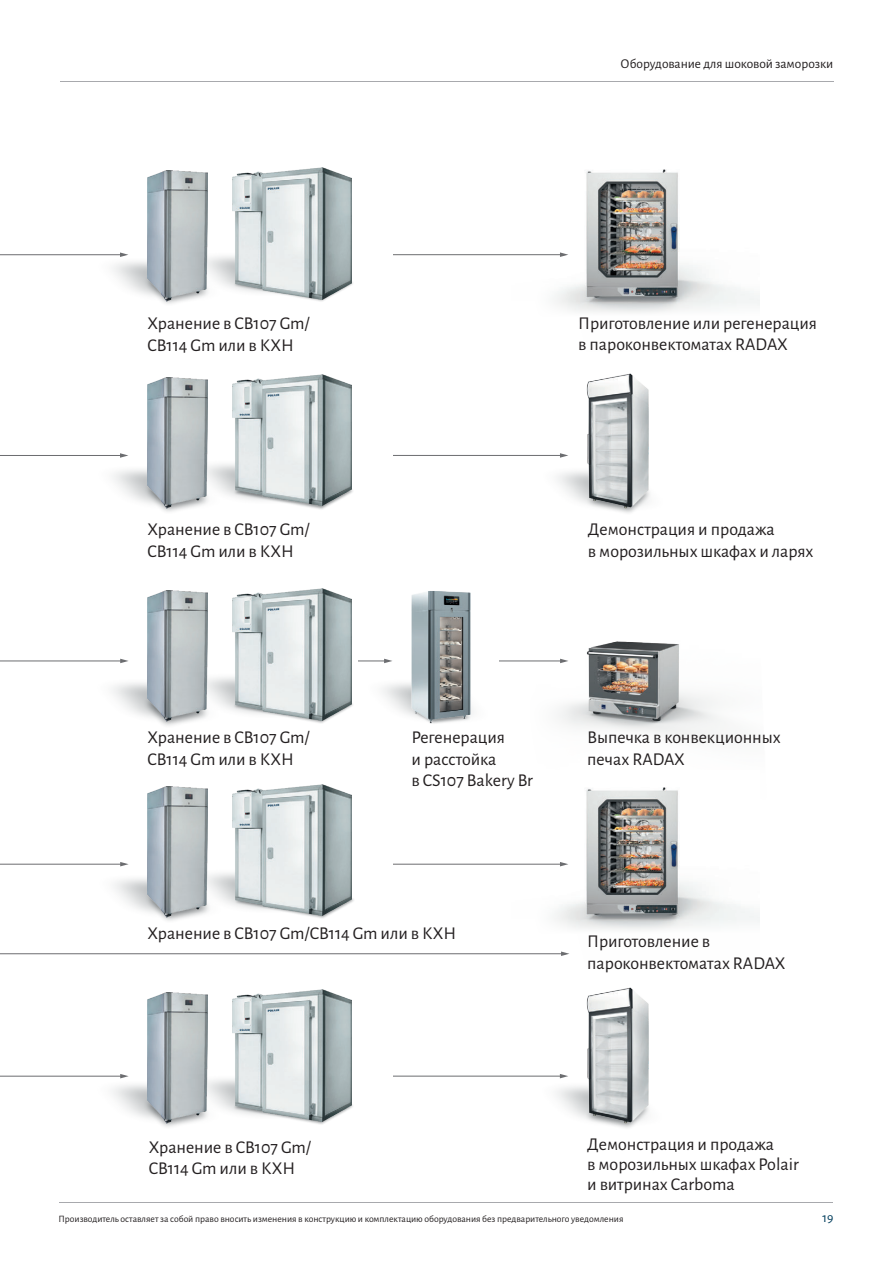
<style>
.page{position:relative;width:893px;height:1263px;background:#fff}
.page>*{position:absolute;margin:0;border:0;box-sizing:border-box;transform-origin:0 0}
.t1{font:18px/21.6px "Alegreya Sans";color:#231f20}
.t2{font:13.5px "Alegreya Sans";color:#231f20}
.t3{font:13.5px "Alegreya Sans";color:#003d5c}
.t4{font:9.75px "Alegreya Sans";color:#231f20}
</style>
<div class="page">
<hr style="left:60px;top:81px;width:773px;height:1px;background:#a8a9ad">
<hr style="left:60px;top:1202px;width:773px;height:1px;background:#a8a9ad">
<img style="left:513px;top:641px;width:209px;height:97px">
<img style="left:511px;top:787px;width:248px;height:168px">
<img style="left:513px;top:670px;width:32px;height:64px">
<img style="left:41px;top:1065px;width:312px;height:62px">
<img style="left:42px;top:859px;width:312px;height:62px">
<img style="left:112px;top:664px;width:241px;height:62px">
<img style="left:113px;top:450px;width:240px;height:62px">
<img style="left:42px;top:243px;width:311px;height:61px">
<img style="left:583px;top:987px;width:71px;height:138px">
<img style="left:373px;top:591px;width:140px;height:133px">
<img style="left:232px;top:168px;width:120px;height:131px">
<img style="left:148px;top:171px;width:59px;height:131px">
<img style="left:232px;top:374px;width:120px;height:132px">
<img style="left:148px;top:377px;width:59px;height:131px">
<img style="left:232px;top:589px;width:120px;height:131px">
<img style="left:148px;top:591px;width:59px;height:130px">
<img style="left:232px;top:784px;width:120px;height:132px">
<img style="left:148px;top:786px;width:59px;height:131px">
<img style="left:232px;top:990px;width:120px;height:131px">
<img style="left:148px;top:993px;width:59px;height:131px">
<img style="left:512px;top:169px;width:248px;height:144px">
<hr style="left:0;top:254px;width:124px;height:1px;background:#6c6d70">
<svg style="left:120px;top:252px;width:8px;height:5px"></svg>
<hr style="left:0;top:455px;width:124px;height:1px;background:#6c6d70">
<svg style="left:120px;top:453px;width:8px;height:5px"></svg>
<hr style="left:0;top:660px;width:125px;height:1px;background:#6c6d70">
<svg style="left:120px;top:659px;width:9px;height:4px"></svg>
<hr style="left:393px;top:1076px;width:171px;height:1px;background:#6c6d70">
<svg style="left:560px;top:1074px;width:8px;height:4px"></svg>
<hr style="left:393px;top:254px;width:171px;height:1px;background:#6c6d70">
<svg style="left:560px;top:252px;width:8px;height:5px"></svg>
<hr style="left:393px;top:455px;width:171px;height:1px;background:#6c6d70">
<svg style="left:560px;top:453px;width:8px;height:5px"></svg>
<hr style="left:499px;top:660px;width:65px;height:1px;background:#6c6d70">
<svg style="left:560px;top:659px;width:8px;height:4px"></svg>
<hr style="left:393px;top:864px;width:171px;height:1px;background:#6c6d70">
<svg style="left:560px;top:862px;width:8px;height:4px"></svg>
<hr style="left:358px;top:660px;width:31px;height:1px;background:#6c6d70">
<svg style="left:384px;top:659px;width:8px;height:4px"></svg>
<hr style="left:0;top:953px;width:565px;height:1px;background:#6c6d70">
<svg style="left:561px;top:951px;width:8px;height:5px"></svg>
<hr style="left:0;top:864px;width:125px;height:1px;background:#6c6d70">
<svg style="left:120px;top:862px;width:9px;height:4px"></svg>
<hr style="left:0;top:1076px;width:125px;height:1px;background:#6c6d70">
<svg style="left:120px;top:1074px;width:9px;height:4px"></svg>
<img style="left:584px;top:373px;width:71px;height:138px">
<p class="t2" style="left:621px;top:55px;width:214px">Оборудование для шоковой заморозки</p>
<p class="t1" style="left:148px;top:312px;width:164px">Хранение в CB107 Gm/<br>CB114 Gm или в КХН</p>
<p class="t1" style="left:148px;top:518px;width:164px">Хранение в CB107 Gm/<br>CB114 Gm или в КХН</p>
<p class="t1" style="left:578px;top:311px;width:240px">Приготовление или регенерация в пароконвектоматах RADAX</p>
<p class="t1" style="left:588px;top:518px;width:227px">Демонстрация и продажа<br>в морозильных шкафах и ларях</p>
<p class="t1" style="left:148px;top:725px;width:164px">Хранение в CB107 Gm/<br>CB114 Gm или в КХН</p>
<p class="t1" style="left:411px;top:725px;width:123px">Регенерация<br>и расстойка<br>в CS107 Bakery Br</p>
<p class="t1" style="left:148px;top:921px;width:310px">Хранение в CB107 Gm/CB114 Gm или в КХН</p>
<p class="t1" style="left:587px;top:725px;width:195px">Выпечка в конвекционных печах RADAX</p>
<p class="t1" style="left:587px;top:930px;width:200px">Приготовление в пароконвектоматах RADAX</p>
<p class="t1" style="left:149px;top:1135px;width:164px">Хранение в CB107 Gm/<br>CB114 Gm или в КХН</p>
<p class="t1" style="left:587px;top:1133px;width:213px;line-height:20.2px">Демонстрация и продажа<br>в морозильных шкафах Polair и витринах Carboma</p>
<p class="t4" style="left:58px;top:1212px;width:567px">Производитель оставляет за собой право вносить изменения в конструкцию и комплектацию оборудования без предварительного уведомления</p>
<p class="t3" style="left:822px;top:1208px;width:12px">19</p>
</div>
